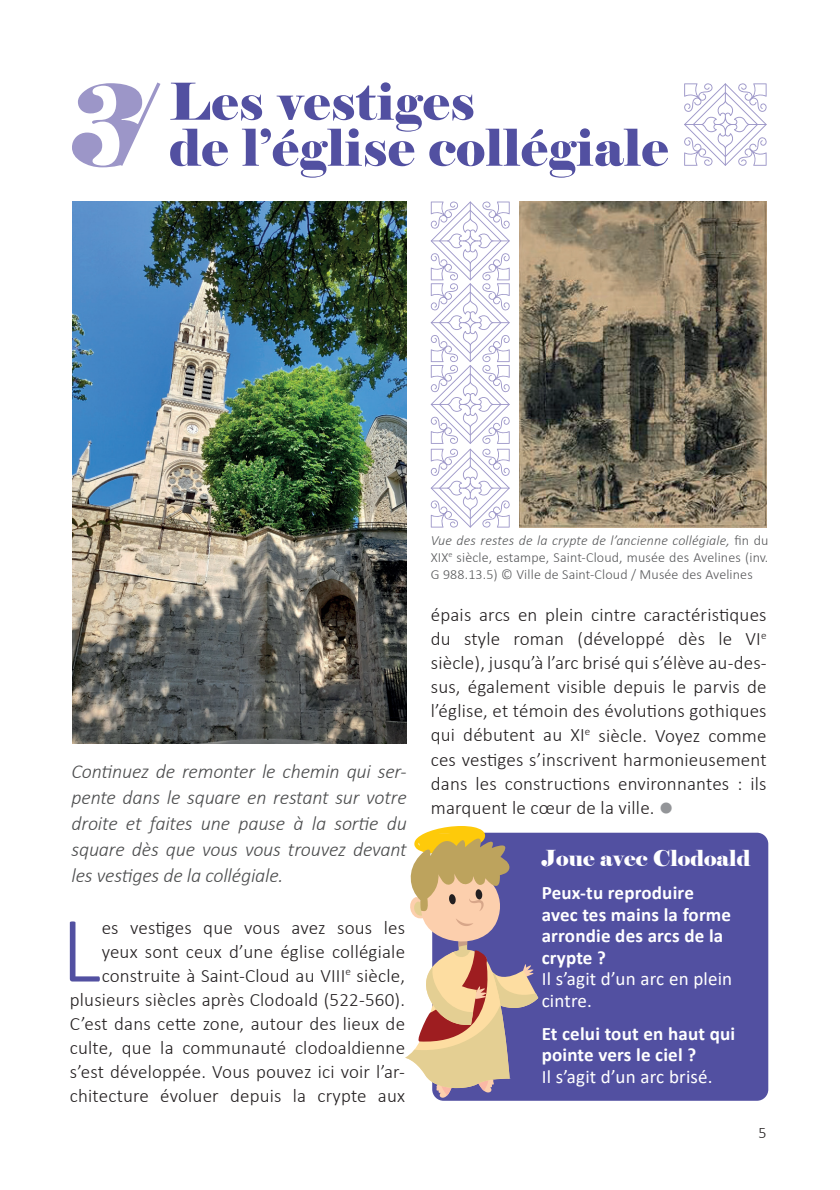
<style>
.page{position:relative;width:840px;height:1190px;background:#fff}
.page>*{position:absolute;margin:0;border:0;box-sizing:border-box;transform-origin:0 0}
.t1{font:300 94.6px "Calibri";color:#5250a1}
.t2{font:50.8px/46px "Elephant";letter-spacing:.01em;color:#5250a1}
.t3{font:22px "Elephant";color:#fff}
.t4{font:italic 300 20px/26px "Calibri";letter-spacing:-.01em;color:#4b4c4d;text-align:justify}
.t5{font:300 19px/24px "Calibri";letter-spacing:.01em;color:#231f20;text-align:right}
.t6{font:700 19px/21.6px "Calibri";letter-spacing:.01em;color:#fff}
.t7{font:19px/21.6px "Calibri";letter-spacing:.01em;color:#fff}
.t8{font:300 16px "Calibri";color:#231f20}
.t9{font:300 14px/16.8px "Calibri";letter-spacing:.01em;color:#57585a;text-align:justify}
.s1{font-size:111.8px;color:#9c96c8}
.s2{font-style:italic}
.s3{color:#939598}
</style>
<div class="page">
<svg style="left:119px;top:82px;width:42px;height:84px"></svg>
<svg style="left:684px;top:83px;width:82px;height:83px"></svg>
<img style="left:72px;top:201px;width:334px;height:543px">
<div style="left:432px;top:833px;width:336px;height:268px;background:#5250a1;border-radius:11px"></div>
<img style="left:519px;top:201px;width:247px;height:327px">
<svg style="left:430px;top:201px;width:79px;height:327px"></svg>
<svg style="left:405px;top:826px;width:135px;height:273px"></svg>
<h2 class="t2" style="left:169px;top:80px;width:500px;text-indent:-99px"><span class="s1">3</span> Les vestiges<br>de l’église collégiale</h2>
<p class="t4" style="left:71px;top:758px;width:337px">Continuez de remonter le chemin qui ser&shy;pente dans le square en restant sur votre droite et faites une pause à la sortie du square dès que vous vous trouvez devant les vestiges de la collégiale.</p>
<h1 class="t1" style="left:61px;top:891px;width:41px">L</h1>
<p class="t5" style="left:70px;top:915px;width:337px">es vestiges que vous avez sous les yeux sont ceux d’une église collégiale construite à Saint-Cloud au VIII<sup>e</sup> siècle, plusieurs siècles après Clodoald (522-560).<br>C’est dans cette zone, autour des lieux de culte, que la communauté clodoaldienne s’est développée. Vous pouvez ici voir l’ar&shy;chitecture évoluer depuis la crypte aux</p>
<p class="t9" style="left:430px;top:532px;width:339px"><span class="s2">Vue des restes de la crypte de l’ancienne collégiale,</span> fin du XIX<sup>e</sup> siècle, estampe, Saint-Cloud, musée des Avelines (inv.<br>G 988.13.5) © Ville de Saint-Cloud / Musée des Avelines</p>
<p class="t5" style="left:430px;top:603px;width:337px;text-align:justify">épais arcs en plein cintre caractéristiques du style roman (développé dès le VI<sup>e </sup>siècle), jusqu’à l’arc brisé qui s’élève au-des&shy;sus, également visible depuis le parvis de l’église, et témoin des évolutions gothiques qui débutent au XI<sup>e</sup> siècle. Voyez comme ces vestiges s’inscrivent harmonieusement dans les constructions environnantes : ils marquent le cœur de la ville. <span class="s3">●</span></p>
<p class="t3" style="left:541px;top:844px;width:210px">Joue avec Clodoald</p>
<p class="t6" style="left:541px;top:881px;width:191px">Peux-tu reproduire avec tes mains la forme arrondie des arcs de la crypte ?</p>
<p class="t7" style="left:541px;top:968px;width:192px">Il s’agit d’un arc en plein cintre.</p>
<p class="t6" style="left:541px;top:1022px;width:195px">Et celui tout en haut qui pointe vers le ciel ?</p>
<p class="t7" style="left:541px;top:1065px;width:172px">Il s’agit d’un arc brisé.</p>
<p class="t8" style="left:758px;top:1122px;width:10px">5</p>
</div>
